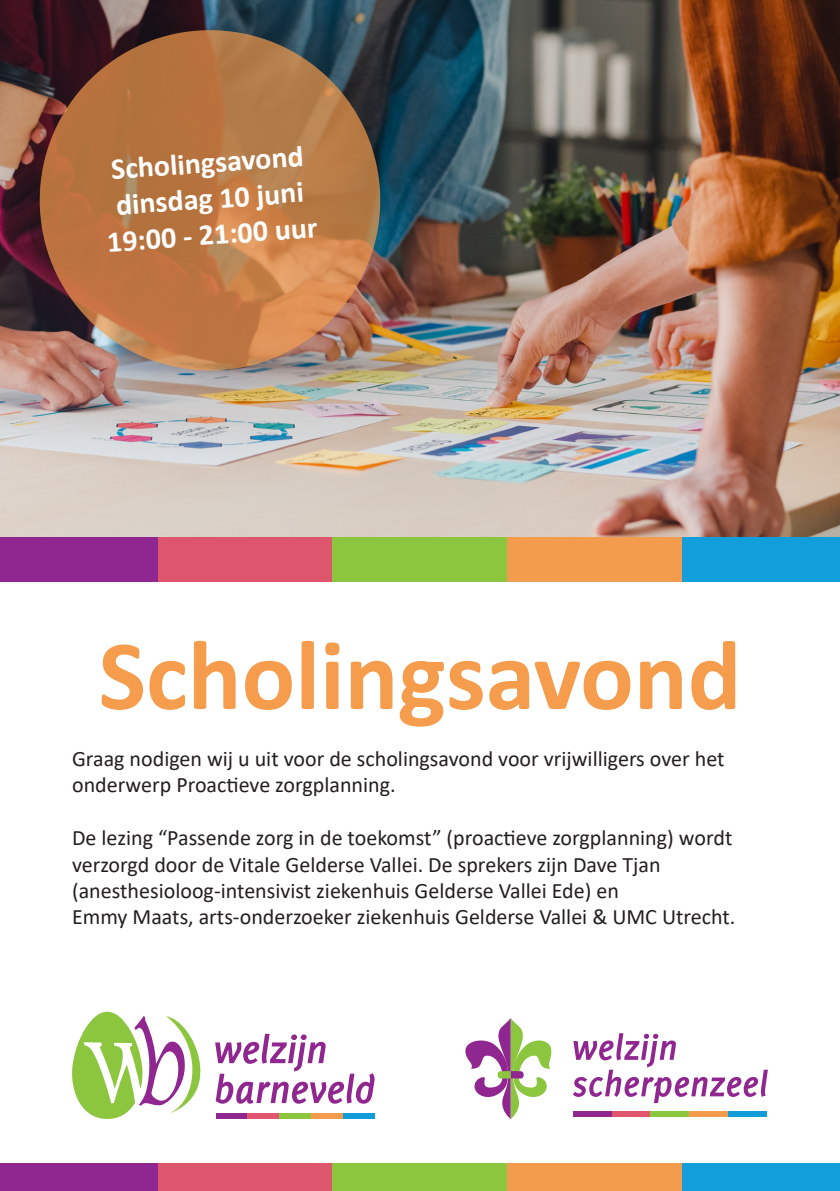
<style>
.page{position:relative;width:840px;height:1191px;background:#fff}
.page>*{position:absolute;margin:0;border:0;box-sizing:border-box;transform-origin:0 0}
.t1{font:700 100px "Calibri";color:#f59c4d}
.t2{font:700 30px "Calibri";color:#fff}
.t3{font:22px/26.4px "Calibri";color:#231f20}
</style>
<div class="page">
<img style="left:0;top:0;width:839px;height:537px">
<div style="left:0;top:537px;width:158px;height:45px;background:#90268f"></div>
<div style="left:158px;top:537px;width:174px;height:45px;background:#de556e"></div>
<div style="left:332px;top:537px;width:175px;height:45px;background:#8bc63e"></div>
<div style="left:507px;top:537px;width:174px;height:45px;background:#f49c4d"></div>
<div style="left:681px;top:537px;width:158px;height:45px;background:#119eda"></div>
<div style="left:0;top:1163px;width:158px;height:28px;background:#90268f"></div>
<div style="left:158px;top:1163px;width:174px;height:28px;background:#de556e"></div>
<div style="left:332px;top:1163px;width:175px;height:28px;background:#8bc63e"></div>
<div style="left:507px;top:1163px;width:174px;height:28px;background:#f49c4d"></div>
<div style="left:681px;top:1163px;width:158px;height:28px;background:#119eda"></div>
<div style="left:573px;top:1111px;width:38px;height:6px;background:#90268f"></div>
<div style="left:611px;top:1111px;width:39px;height:6px;background:#df566e"></div>
<div style="left:650px;top:1111px;width:38px;height:6px;background:#8bc63e"></div>
<div style="left:688px;top:1111px;width:39px;height:6px;background:#f39c4d"></div>
<div style="left:727px;top:1111px;width:38px;height:6px;background:#129dd9"></div>
<svg style="left:573px;top:1033px;width:194px;height:70px"></svg>
<svg style="left:465px;top:1018px;width:86px;height:101px"></svg>
<svg style="left:72px;top:1011px;width:302px;height:108px"></svg>
<div style="left:215px;top:1113px;width:32px;height:6px;background:#90268f"></div>
<div style="left:247px;top:1113px;width:32px;height:6px;background:#df566e"></div>
<div style="left:279px;top:1113px;width:32px;height:6px;background:#8bc63e"></div>
<div style="left:311px;top:1113px;width:31px;height:6px;background:#f39c4d"></div>
<div style="left:342px;top:1113px;width:32px;height:6px;background:#129dd9"></div>
<svg style="left:40px;top:30px;width:340px;height:340px;background:#bd7a45"></svg>
<p class="t2" style="left:110px;top:148px;width:194px;rotate:-4deg">Scholingsavond</p>
<p class="t2" style="left:114px;top:184px;width:189px;rotate:-4deg">dinsdag 10 juni</p>
<p class="t2" style="left:106px;top:220px;width:212px;rotate:-4deg">19:00 - 21:00 uur</p>
<p class="t1" style="left:99px;top:605px;width:644px">Scholingsavond</p>
<p class="t3" style="left:72px;top:745px;width:653px">Graag nodigen wij u uit voor de scholingsavond voor vrijwilligers over het onderwerp Proactieve zorgplanning.</p>
<p class="t3" style="left:72px;top:824px;width:664px">De lezing “Passende zorg in de toekomst” (proactieve zorgplanning) wordt verzorgd door de Vitale Gelderse Vallei. De sprekers zijn Dave Tjan (anesthesioloog-intensivist ziekenhuis Gelderse Vallei Ede) en<br>Emmy Maats, arts-onderzoeker ziekenhuis Gelderse Vallei &amp; UMC Utrecht.</p>
</div>
